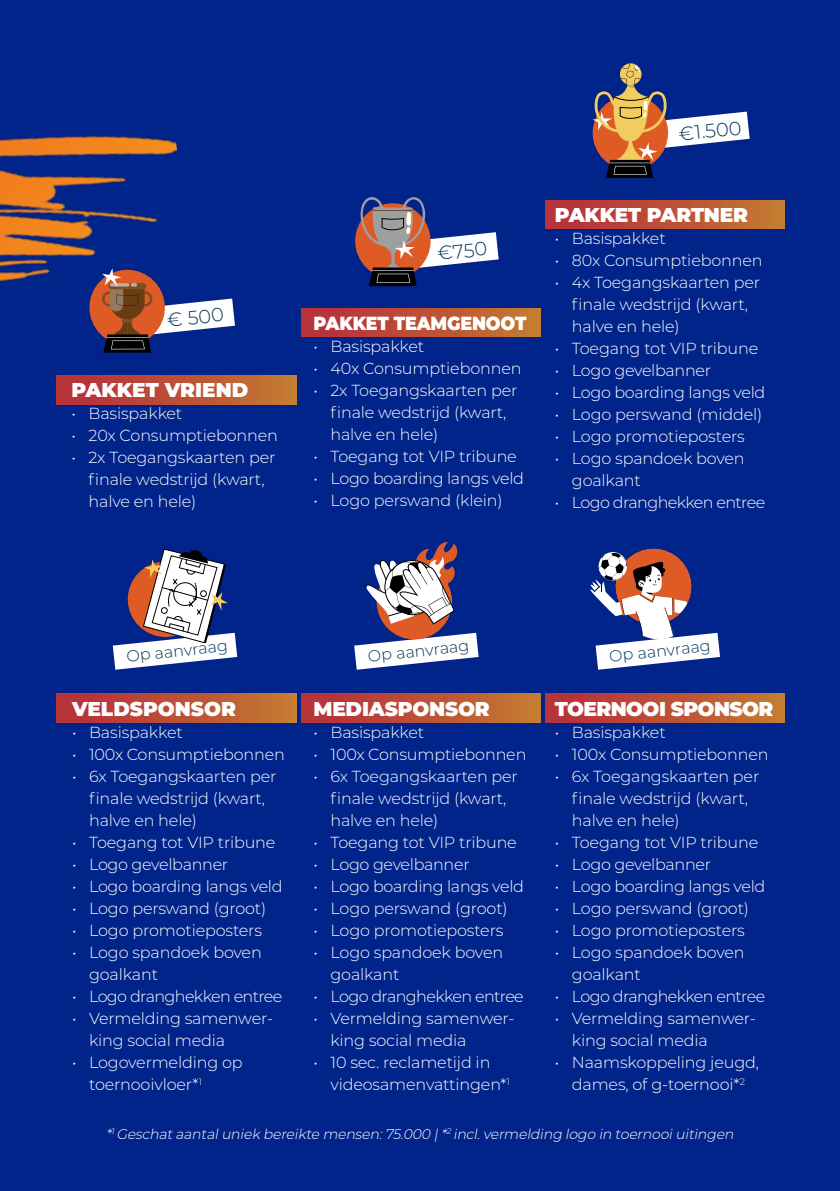
<style>
.page{position:relative;width:840px;height:1191px;background:#fff}
.page>*{position:absolute;margin:0;border:0;box-sizing:border-box;transform-origin:0 0}
.t1{font:900 20px "Montserrat";letter-spacing:-.01em;color:#fff}
.t2{font:900 20px "Montserrat";letter-spacing:-.03em;color:#fff}
.t3{font:300 19.4px "Montserrat";color:#08375a}
.t4{font:900 19px "Montserrat";letter-spacing:-.01em;color:#fff;scale:.92 1}
.t5{font:300 16px/22px "Montserrat";letter-spacing:-.01em;color:#fff}
.t6{font:300 16px "Montserrat";letter-spacing:-.04em;color:#fff}
.t7{font:300 16px "Montserrat";color:#08375a}
.t8{font:italic 300 14px "Montserrat";color:#fff}
</style>
<div class="page">
<div style="left:0;top:0;width:839px;height:1191px;background:#01248a"></div>
<img style="left:0;top:135px;width:177px;height:155px">
<div style="left:301px;top:308px;width:239px;height:28px;background:linear-gradient(to right,#b62b3c,#c37831)"></div>
<div style="left:57px;top:694px;width:239px;height:28px;background:linear-gradient(to right,#b62b3c,#c37831)"></div>
<div style="left:57px;top:376px;width:239px;height:28px;background:linear-gradient(to right,#b62b3c,#c37831)"></div>
<div style="left:301px;top:694px;width:239px;height:28px;background:linear-gradient(to right,#b62b3c,#c37831)"></div>
<div style="left:545px;top:200px;width:239px;height:29px;background:linear-gradient(to right,#b62b3c,#c37831)"></div>
<div style="left:545px;top:694px;width:239px;height:28px;background:linear-gradient(to right,#b62b3c,#c37831)"></div>
<svg style="left:592px;top:63px;width:157px;height:115px"></svg>
<div style="left:89px;top:270px;width:76px;height:75px;background:#df5b25;border-radius:50%"></div>
<svg style="left:102px;top:268px;width:133px;height:85px"></svg>
<svg style="left:355px;top:203px;width:75px;height:76px"></svg>
<svg style="left:360px;top:197px;width:138px;height:89px"></svg>
<svg style="left:113px;top:548px;width:124px;height:121px"></svg>
<svg style="left:354px;top:633px;width:124px;height:36px"></svg>
<div style="left:376px;top:564px;width:76px;height:75px;background:#df5b25;border-radius:50%"></div>
<svg style="left:365px;top:542px;width:92px;height:83px"></svg>
<svg style="left:590px;top:552px;width:129px;height:117px"></svg>
<p class="t3" style="left:166px;top:307px;width:58px;rotate:-6deg">€ 500</p>
<p class="t1" style="left:71px;top:374px;width:178px">PAKKET VRIEND</p>
<p class="t5" style="left:71px;top:401px;width:112px">• Basispakket</p>
<p class="t5" style="left:71px;top:423px;width:208px">• 20x Consumptiebonnen</p>
<p class="t5" style="left:88px;top:445px;width:188px;text-indent:-17px">• 2x Toegangskaarten per finale wedstrijd (kwart, halve en hele)</p>
<p class="t3" style="left:436px;top:240px;width:51px;rotate:-6deg">€750</p>
<p class="t4" style="left:313px;top:309px;width:233px">PAKKET TEAMGENOOT</p>
<p class="t5" style="left:313px;top:335px;width:112px">• Basispakket</p>
<p class="t5" style="left:313px;top:357px;width:209px">• 40x Consumptiebonnen</p>
<p class="t5" style="left:330px;top:379px;width:188px;text-indent:-17px">• 2x Toegangskaarten per finale wedstrijd (kwart, halve en hele)</p>
<p class="t5" style="left:313px;top:445px;width:205px">• Toegang tot VIP tribune</p>
<p class="t5" style="left:313px;top:467px;width:212px">• Logo boarding langs veld</p>
<p class="t5" style="left:313px;top:489px;width:190px">• Logo perswand (klein)</p>
<p class="t3" style="left:677px;top:121px;width:64px;rotate:-6deg">€1.500</p>
<p class="t1" style="left:554px;top:200px;width:194px">PAKKET PARTNER</p>
<p class="t5" style="left:554px;top:227px;width:112px">• Basispakket</p>
<p class="t5" style="left:554px;top:249px;width:209px">• 80x Consumptiebonnen</p>
<p class="t5" style="left:571px;top:271px;width:190px;text-indent:-17px">• 4x Toegangskaarten per finale wedstrijd (kwart, halve en hele)</p>
<p class="t5" style="left:554px;top:337px;width:205px">• Toegang tot VIP tribune</p>
<p class="t5" style="left:554px;top:359px;width:158px">• Logo gevelbanner</p>
<p class="t5" style="left:554px;top:381px;width:212px">• Logo boarding langs veld</p>
<p class="t5" style="left:554px;top:403px;width:209px">• Logo perswand (middel)</p>
<p class="t5" style="left:554px;top:425px;width:191px">• Logo promotieposters</p>
<p class="t5" style="left:571px;top:447px;width:174px;text-indent:-17px">• Logo spandoek boven goalkant</p>
<p class="t6" style="left:554px;top:491px;width:212px">• Logo dranghekken entree</p>
<p class="t7" style="left:125px;top:645px;width:103px;rotate:-6deg">Op aanvraag</p>
<p class="t1" style="left:72px;top:694px;width:165px">VELDSPONSOR</p>
<p class="t5" style="left:72px;top:721px;width:112px">• Basispakket</p>
<p class="t5" style="left:72px;top:743px;width:214px">• 100x Consumptiebonnen</p>
<p class="t5" style="left:89px;top:765px;width:189px;text-indent:-17px">• 6x Toegangskaarten per finale wedstrijd (kwart, halve en hele)</p>
<p class="t5" style="left:72px;top:831px;width:205px">• Toegang tot VIP tribune</p>
<p class="t5" style="left:72px;top:853px;width:158px">• Logo gevelbanner</p>
<p class="t5" style="left:72px;top:875px;width:212px">• Logo boarding langs veld</p>
<p class="t5" style="left:72px;top:897px;width:196px">• Logo perswand (groot)</p>
<p class="t5" style="left:72px;top:919px;width:191px">• Logo promotieposters</p>
<p class="t5" style="left:89px;top:941px;width:174px;text-indent:-17px">• Logo spandoek boven goalkant</p>
<p class="t6" style="left:72px;top:985px;width:212px">• Logo dranghekken entree</p>
<p class="t5" style="left:89px;top:1007px;width:185px;text-indent:-17px">• Vermelding samenwer&shy;king social media</p>
<p class="t5" style="left:89px;top:1051px;width:155px;text-indent:-17px">• Logovermelding op toernooivloer*<sup>1</sup></p>
<p class="t8" style="left:106px;top:1124px;width:632px">*<sup>1</sup>Geschataantaluniek bereikte mensen:75.000 |*<sup>2</sup> incl.vermelding logo in toernooiuitingen</p>
<p class="t7" style="left:366px;top:645px;width:103px;rotate:-6deg">Op aanvraag</p>
<p class="t1" style="left:313px;top:694px;width:178px">MEDIASPONSOR</p>
<p class="t5" style="left:313px;top:721px;width:112px">• Basispakket</p>
<p class="t5" style="left:313px;top:743px;width:214px">• 100x Consumptiebonnen</p>
<p class="t5" style="left:330px;top:765px;width:189px;text-indent:-17px">• 6x Toegangskaarten per finale wedstrijd (kwart, halve en hele)</p>
<p class="t5" style="left:313px;top:831px;width:205px">• Toegang tot VIP tribune</p>
<p class="t5" style="left:313px;top:853px;width:158px">• Logo gevelbanner</p>
<p class="t5" style="left:313px;top:875px;width:212px">• Logo boarding langs veld</p>
<p class="t5" style="left:313px;top:897px;width:196px">• Logo perswand (groot)</p>
<p class="t5" style="left:313px;top:919px;width:191px">• Logo promotieposters</p>
<p class="t5" style="left:330px;top:941px;width:174px;text-indent:-17px">• Logo spandoek boven goalkant</p>
<p class="t6" style="left:313px;top:985px;width:212px">• Logo dranghekken entree</p>
<p class="t5" style="left:330px;top:1007px;width:185px;text-indent:-17px">• Vermelding samenwer&shy;king social media</p>
<p class="t5" style="left:330px;top:1051px;width:181px;text-indent:-17px">• 10 sec. reclametijd in videosamenvattingen*<sup>1</sup></p>
<p class="t7" style="left:608px;top:645px;width:103px;rotate:-6deg">Op aanvraag</p>
<p class="t2" style="left:554px;top:694px;width:220px">TOERNOOI SPONSOR</p>
<p class="t5" style="left:554px;top:721px;width:112px">• Basispakket</p>
<p class="t5" style="left:554px;top:743px;width:215px">• 100x Consumptiebonnen</p>
<p class="t5" style="left:571px;top:765px;width:189px;text-indent:-17px">• 6x Toegangskaarten per finale wedstrijd (kwart, halve en hele)</p>
<p class="t5" style="left:554px;top:831px;width:205px">• Toegang tot VIP tribune</p>
<p class="t5" style="left:554px;top:853px;width:158px">• Logo gevelbanner</p>
<p class="t5" style="left:554px;top:875px;width:212px">• Logo boarding langs veld</p>
<p class="t5" style="left:554px;top:897px;width:196px">• Logo perswand (groot)</p>
<p class="t5" style="left:554px;top:919px;width:191px">• Logo promotieposters</p>
<p class="t5" style="left:571px;top:941px;width:174px;text-indent:-17px">• Logo spandoek boven goalkant</p>
<p class="t6" style="left:554px;top:985px;width:212px">• Logo dranghekken entree</p>
<p class="t5" style="left:571px;top:1007px;width:185px;text-indent:-17px">• Vermelding samenwer&shy;king social media</p>
<p class="t5" style="left:554px;top:1051px;width:205px;text-align:center">• Naamskoppeling jeugd, dames, of g-toernooi*<sup>2</sup></p>
</div>
